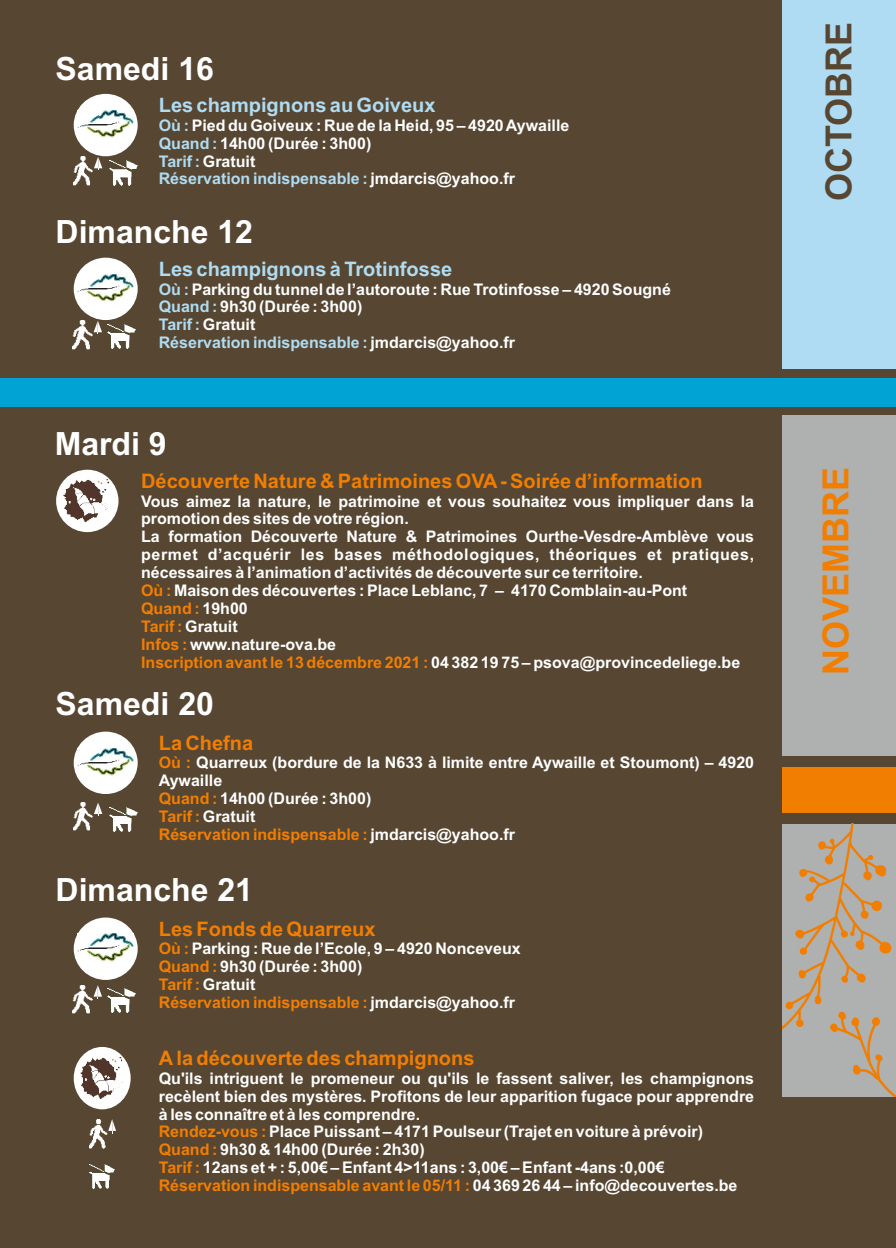
<style>
.page{position:relative;width:896px;height:1248px;background:#fff}
.page>*{position:absolute;margin:0;border:0;box-sizing:border-box;transform-origin:0 0}
.t1{font:700 36px "Arial";color:#f27e00}
.t2{font:700 36px "Arial";color:#574632}
.t3{font:700 32px "Arial";color:#fff}
.t4{font:700 20px "Arial";color:#f27e00}
.t5{font:700 20px "Arial";color:#afdcf2}
.t6{font:700 16px/17.8px "Arial";color:#fff}
.s1{color:#afdcf2}
.s2{color:#f27e00}
</style>
<div class="page">
<div style="left:0;top:0;width:896px;height:1247px;background:#574632"></div>
<div style="left:56px;top:469px;width:62px;height:63px;background:#fff;border-radius:50%"></div>
<img style="left:64px;top:480px;width:49px;height:42px">
<div style="left:782px;top:0;width:114px;height:368px;background:#afdcf2"></div>
<div style="left:0;top:378px;width:896px;height:28px;background:#00a3d4"></div>
<img style="left:73px;top:157px;width:20px;height:28px">
<svg style="left:94px;top:157px;width:8px;height:13px"></svg>
<div style="left:74px;top:94px;width:64px;height:62px;background:#fff;border-radius:50%"></div>
<img style="left:78px;top:110px;width:55px;height:28px">
<img style="left:109px;top:160px;width:29px;height:26px">
<img style="left:73px;top:321px;width:19px;height:28px">
<svg style="left:94px;top:321px;width:8px;height:13px"></svg>
<div style="left:74px;top:258px;width:64px;height:62px;background:#fff;border-radius:50%"></div>
<img style="left:78px;top:274px;width:55px;height:28px">
<img style="left:107px;top:323px;width:29px;height:27px">
<img style="left:73px;top:802px;width:20px;height:28px">
<svg style="left:94px;top:802px;width:8px;height:14px"></svg>
<div style="left:74px;top:731px;width:64px;height:63px;background:#fff;border-radius:50%"></div>
<img style="left:78px;top:748px;width:55px;height:27px">
<img style="left:109px;top:806px;width:29px;height:26px">
<img style="left:73px;top:985px;width:19px;height:28px">
<svg style="left:94px;top:985px;width:8px;height:13px"></svg>
<div style="left:74px;top:917px;width:64px;height:62px;background:#fff;border-radius:50%"></div>
<img style="left:78px;top:933px;width:55px;height:28px">
<img style="left:107px;top:986px;width:29px;height:27px">
<div style="left:782px;top:415px;width:114px;height:340px;background:#afb0b0"></div>
<div style="left:782px;top:767px;width:114px;height:45px;background:#f27e00"></div>
<svg style="left:782px;top:823px;width:114px;height:273px"></svg>
<img style="left:89px;top:1162px;width:26px;height:27px">
<img style="left:89px;top:1119px;width:18px;height:29px">
<svg style="left:108px;top:1118px;width:8px;height:14px"></svg>
<div style="left:74px;top:1046px;width:57px;height:63px;background:#fff;border-radius:50%"></div>
<img style="left:81px;top:1057px;width:45px;height:42px">
<h2 class="t3" style="left:56px;top:57px;width:160px">Samedi 16</h2>
<p class="t5" style="left:159px;top:97px;width:278px">Les champignons au Goiveux</p>
<p class="t6" style="left:159px;top:118px;width:412px"><span class="s1">Où :</span> Pied du Goiveux : Rue de la Heid, 95 – 4920 Aywaille <span class="s1">Quand :</span> 14h00 (Durée : 3h00)<br><span class="s1">Tarif :</span> Gratuit<br><span class="s1">Réservation indispensable :</span> jmdarcis@yahoo.fr</p>
<h2 class="t3" style="left:56px;top:220px;width:199px">Dimanche 12</h2>
<p class="t5" style="left:159px;top:261px;width:295px">Les champignons à Trotinfosse</p>
<p class="t6" style="left:159px;top:281px;width:514px"><span class="s1">Où :</span> Parking du tunnel de l’autoroute : Rue Trotinfosse – 4920 Sougné <span class="s1">Quand :</span> 9h30 (Durée : 3h00)<br><span class="s1">Tarif :</span> Gratuit<br><span class="s1">Réservation indispensable :</span> jmdarcis@yahoo.fr</p>
<h2 class="t3" style="left:55px;top:432px;width:114px">Mardi 9</h2>
<p class="t4" style="left:141px;top:473px;width:563px">Découverte Nature &amp; Patrimoines OVA- Soirée d’information</p>
<p class="t6" style="left:141px;top:493px;width:614px">Vous aimez la nature, le patrimoine et vous souhaitez vous impliquer dans la promotion des sites de votre région.<br>La formation Découverte Nature &amp; Patrimoines Ourthe-Vesdre-Amblève vous permet d’acquérir les bases méthodologiques, théoriques et pratiques, nécessaires à l’animation d’activités de découverte sur ce territoire.<br><span class="s2">Où :</span> Maison des découvertes : Place Leblanc, 7 – 4170 Comblain-au-Pont<br><span class="s2">Quand :</span> 19h00<br><span class="s2">Tarif :</span> Gratuit<br><span class="s2">Infos :</span> www.nature-ova.be<br><span class="s2">Inscription avant le 13 décembre 2021 :</span> 04 382 19 75 – psova@provincedeliege.be</p>
<h2 class="t3" style="left:56px;top:691px;width:160px">Samedi 20</h2>
<p class="t4" style="left:159px;top:735px;width:96px">La Chefna</p>
<p class="t6" style="left:159px;top:755px;width:597px"><span class="s2">Où :</span> Quarreux (bordure de la N633 à limite entre Aywaille et Stoumont) – 4920<br>Aywaille<br><span class="s2">Quand :</span> 14h00 (Durée : 3h00)<br><span class="s2">Tarif :</span> Gratuit<br><span class="s2">Réservation indispensable :</span> jmdarcis@yahoo.fr</p>
<h2 class="t3" style="left:56px;top:877px;width:199px">Dimanche 21</h2>
<p class="t4" style="left:159px;top:921px;width:218px">Les Fonds de Quarreux</p>
<p class="t6" style="left:159px;top:941px;width:363px"><span class="s2">Où :</span> Parking : Rue de l’Ecole, 9 – 4920 Nonceveux <span class="s2">Quand :</span> 9h30 (Durée : 3h00)<br><span class="s2">Tarif :</span> Gratuit<br><span class="s2">Réservation indispensable :</span> jmdarcis@yahoo.fr</p>
<p class="t4" style="left:159px;top:1050px;width:317px">A la découverte des champignons</p>
<p class="t6" style="left:159px;top:1070px;width:597px">Qu'ils intriguent le promeneur ou qu'ils le fassent saliver, les champignons recèlent bien des mystères. Profitons de leur apparition fugace pour apprendre à les connaître et à les comprendre.<br><span class="s2">Rendez-vous :</span> Place Puissant – 4171 Poulseur (Trajet en voiture à prévoir)<br><span class="s2">Quand :</span> 9h30 &amp; 14h00 (Durée : 2h30)<br><span class="s2">Tarif :</span> 12ans et + : 5,00€ – Enfant 4&gt;11ans : 3,00€ – Enfant -4ans :0,00€ <span class="s2">Réservation indispensable avant le 05/11 :</span> 04 369 26 44 – info@decouvertes.be</p>
<h1 class="t2" style="left:825px;top:201px;width:181px;rotate:-90deg">OCTOBRE</h1>
<h1 class="t1" style="left:822px;top:674px;width:210px;rotate:-90deg">NOVEMBRE</h1>
</div>
